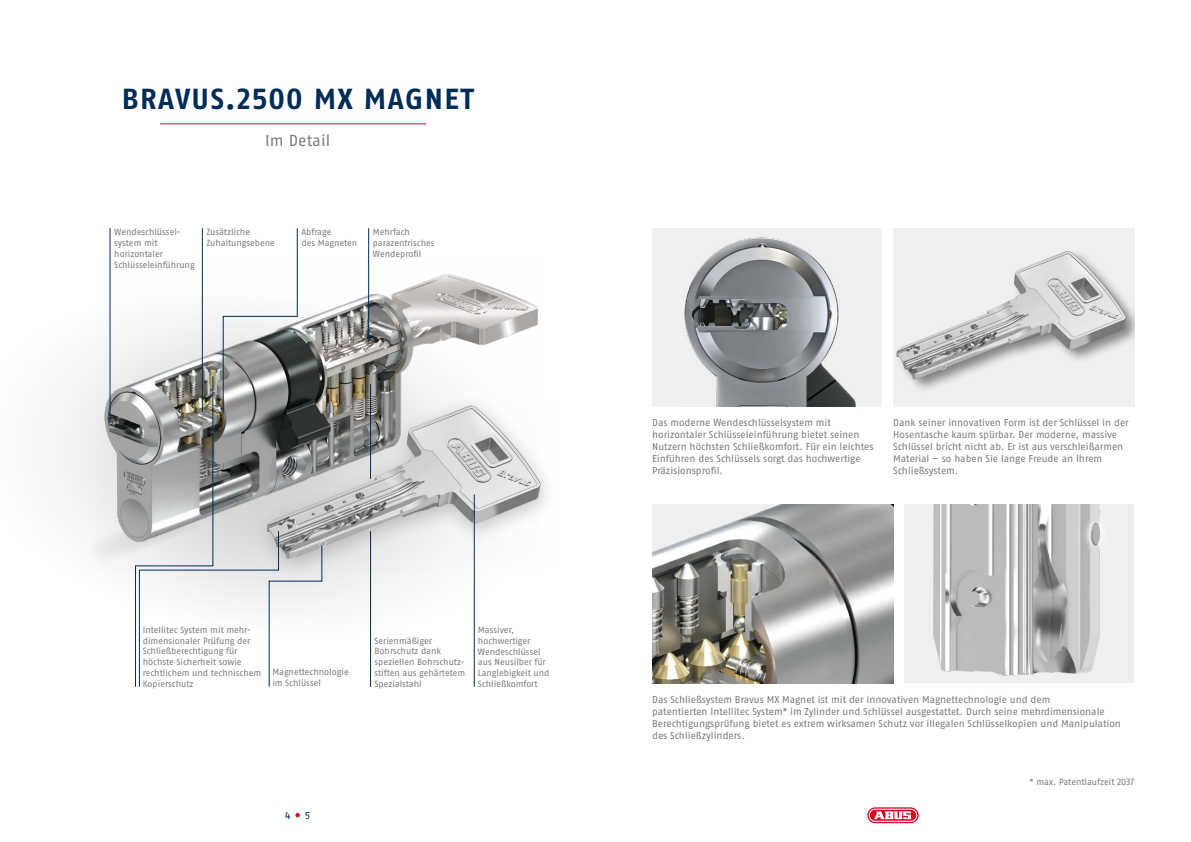
<style>
.page{position:relative;width:1191px;height:842px;background:#fff}
.page>*{position:absolute;margin:0;border:0;box-sizing:border-box;transform-origin:0 0}
.t1{font:700 29px "ABUS Fago Pro";letter-spacing:.05em;color:#002c58}
.t2{font:16px "ABUS Fago Pro";letter-spacing:.01em;color:#7c7b7b}
.t3{font:10px/12px "ABUS Fago Pro";letter-spacing:-.005em;color:#7c7b7b}
.t4{font:10px "ABUS Fago Pro";color:#002c58}
.t5{font:9px/10.8px "ABUS Fago Pro";letter-spacing:-.005em;color:#7c7b7b}
</style>
<div class="page">
<div style="left:652px;top:228px;width:230px;height:179px;background:#f0f0f0"></div>
<hr style="left:160px;top:123px;width:266px;height:1px;background:#db0720">
<div style="left:893px;top:228px;width:241px;height:179px;background:#f0f0f0"></div>
<svg style="left:58px;top:229px;width:416px;height:458px"></svg>
<svg style="left:58px;top:447px;width:271px;height:159px"></svg>
<img style="left:652px;top:505px;width:241px;height:178px">
<img style="left:896px;top:251px;width:238px;height:139px">
<img style="left:684px;top:237px;width:172px;height:170px">
<img style="left:905px;top:505px;width:229px;height:178px">
<hr style="left:370px;top:531px;width:1px;height:156px;background:#002c58">
<img style="left:97px;top:260px;width:441px;height:309px">
<div style="left:251px;top:394px;width:307px;height:186px;background:#1d1d1b;opacity:.24"></div>
<img style="left:323px;top:402px;width:229px;height:158px">
<hr style="left:370px;top:384px;width:1px;height:95px;background:#002c58">
<hr style="left:368px;top:228px;width:1px;height:114px;background:#002c58">
<hr style="left:110px;top:228px;width:1px;height:191px;background:#002c58">
<hr style="left:474px;top:495px;width:1px;height:192px;background:#002c58">
<svg style="left:134px;top:228px;width:189px;height:459px"></svg>
<svg style="left:867px;top:807px;width:51px;height:16px"></svg>
<svg style="left:868px;top:809px;width:49px;height:13px"></svg>
<svg style="left:295px;top:813px;width:5px;height:4px"></svg>
<h1 class="t1" style="left:122px;top:82px;width:353px">BRAVUS.2500 MX MAGNET</h1>
<h2 class="t2" style="left:265px;top:131px;width:67px">Im Detail</h2>
<p class="t5" style="left:114px;top:227px;width:82px">Wendeschlüssel&shy;system mit horizontaler<br>Schlüsseleinführung</p>
<p class="t5" style="left:206px;top:227px;width:70px">Zusätzliche<br>Zuhaltungsebene</p>
<p class="t5" style="left:373px;top:227px;width:63px">Mehrfach parazentrisches<br>Wendeprofil</p>
<p class="t5" style="left:301px;top:227px;width:57px">Abfrage<br>des Magneten</p>
<p class="t5" style="left:143px;top:624px;width:120px">Intellitec System mit mehr&shy;dimensionaler Prüfung der<br>Schließberechtigung für höchste Sicherheit sowie rechtlichem und technischem<br>Kopierschutz</p>
<p class="t5" style="left:272px;top:666px;width:78px">Magnettechnologie im Schlüssel</p>
<p class="t5" style="left:374px;top:635px;width:92px">Serienmäßiger<br>Bohrschutz dank speziellen Bohrschutz&shy;stiften aus gehärtetem<br>Spezialstahl</p>
<p class="t5" style="left:478px;top:624px;width:73px">Massiver, hochwertiger<br>Wendeschlüssel aus Neusilber für<br>Langlebigkeit und<br>Schließkomfort</p>
<p class="t4" style="left:285px;top:809px;width:7px">4</p>
<p class="t4" style="left:305px;top:809px;width:7px">5</p>
<p class="t3" style="left:652px;top:417px;width:223px">Das moderne Wendeschlüsselsystem mit horizontaler Schlüsseleinführung bietet seinen Nutzern höchsten Schließkomfort. Für ein leichtes Einführen des Schlüssels sorgt das hochwertige Präzisionsprofil.</p>
<p class="t3" style="left:893px;top:417px;width:237px">Dank seiner innovativen Form ist der Schlüssel in der Hosentasche kaum spürbar. Der moderne, massive Schlüssel bricht nicht ab. Er ist aus verschleißarmen Material – so haben Sie lange Freude an Ihrem Schließsystem.</p>
<p class="t3" style="left:652px;top:693px;width:470px">Das Schließsystem Bravus MX Magnet ist mit der innovativen Magnettechnologie und dem<br>patentierten Intellitec System* im Zylinder und Schlüssel ausgestattet. Durch seine mehrdimensionale Berechtigungsprüfung bietet es extrem wirksamen Schutz vor illegalen Schlüsselkopien und Manipulation des Schließzylinders.</p>
<p class="t5" style="left:1029px;top:777px;width:106px">* max. Patentlaufzeit 2037</p>
</div>
